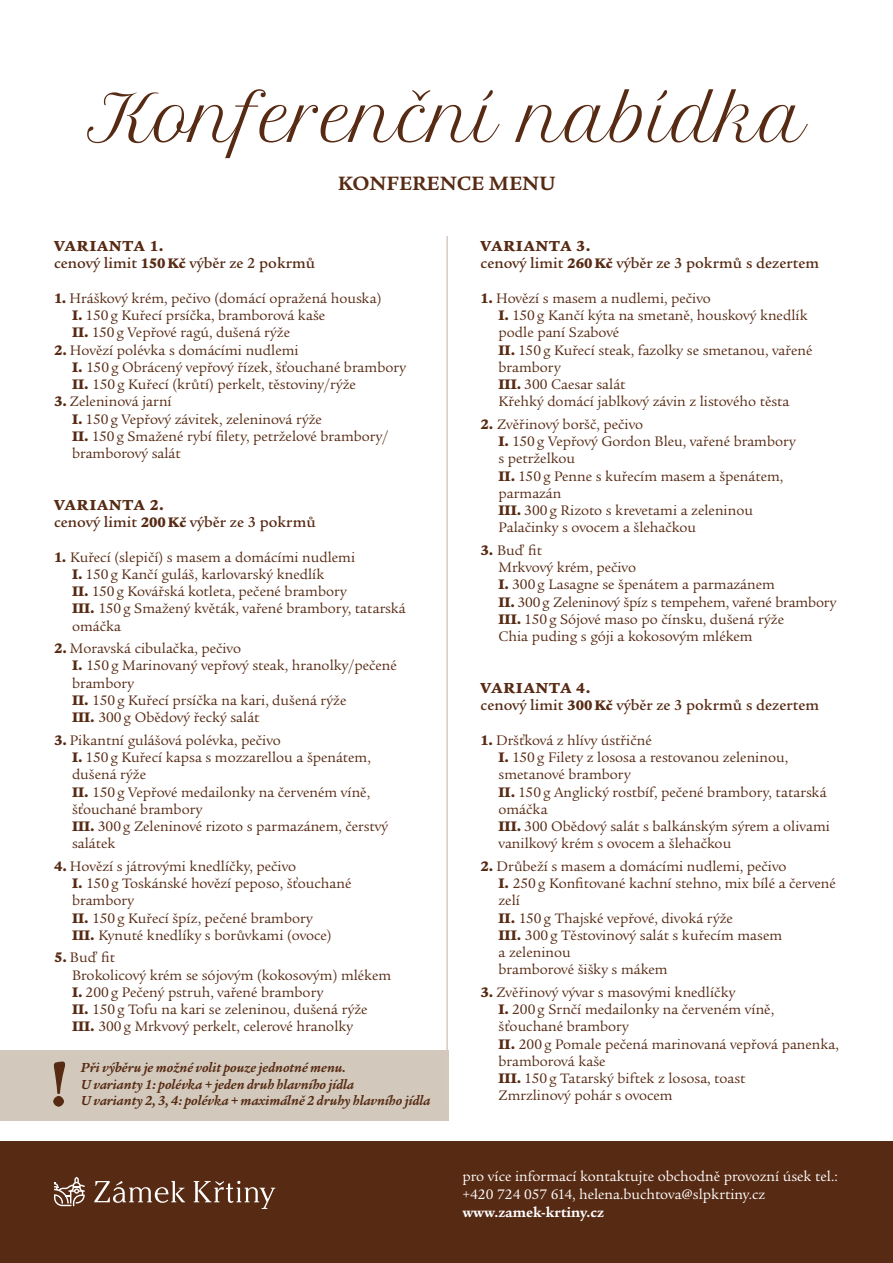
<style>
.page{position:relative;width:893px;height:1263px;background:#fff}
.page>*{position:absolute;margin:0;border:0;box-sizing:border-box;transform-origin:0 0}
.t1{font:700 67.5px "Legacy Serif Itc TOT";color:#572a13}
.t2{font:63px "Petit Formal Script";color:#572a13}
.t3{font:700 21px "Legacy Serif Itc TOT";color:#572a13}
.t4{font:500 15.75px "Legacy Serif Itc TOT";color:#572a13}
.t5{font:15.75px "Legacy Serif Itc TOT Ultr";letter-spacing:-.035em;color:#572a13}
.t6{font:15px/17.2px "Legacy Serif Itc TOT";color:#572a13}
.t7{font:15px/18px "Legacy Serif Itc TOT";color:#fff}
.t8{font:700 15px "Legacy Serif Itc TOT";color:#fff}
.t9{font:15px "Legacy Serif Itc TOT Ultr";color:#572a13}
.t10{font:italic 700 14.25px/16.5px "Legacy Serif Itc TOT";color:#572a13}
.s1{font-family:"Legacy Serif Itc TOT Ultr";font-weight:400;font-size:15px}
.s2{font-family:"Legacy Serif Itc TOT Ultr"}
</style>
<div class="page">
<div style="left:0;top:1050px;width:448px;height:70px;background:#d2c9bc"></div>
<div style="left:0;top:1142px;width:893px;height:121px;background:#572a13"></div>
<svg style="left:94px;top:1181px;width:91px;height:22px"></svg>
<svg style="left:194px;top:1181px;width:81px;height:28px"></svg>
<svg style="left:54px;top:1177px;width:31px;height:29px"></svg>
<hr style="left:446px;top:236px;width:2px;height:868px;background:#d7c8bf">
<h2 class="t2" style="left:87px;top:79px;width:721px">Konferenční nabídka</h2>
<h3 class="t3" style="left:338px;top:171px;width:219px">KONFERENCE MENU</h3>
<p class="t5" style="left:54px;top:237px;width:23px">VARIANTA</p>
<p class="t5" style="left:150px;top:237px;width:15px">1.</p>
<p class="t4" style="left:54px;top:254px;width:263px">cenový limit <span class="s1">150Kč</span> výběr ze 2 pokrmů</p>
<p class="t6" style="left:72px;top:290px;width:311px;text-indent:-18px"><span class="s2">1.</span> Hráškový krém, pečivo (domácí opražená houska)<br><span class="s2">I.</span> 150g Kuřecí prsíčka, bramborová kaše<br><span class="s2">II.</span> 150g Vepřové ragú, dušená rýže</p>
<p class="t6" style="left:72px;top:342px;width:336px;text-indent:-18px"><span class="s2">2.</span> Hovězí polévka s domácími nudlemi<br><span class="s2">I.</span> 150g Obrácený vepřový řízek, šťouchané brambory<br><span class="s2">II.</span> 150g Kuřecí (krůtí) perkelt, těstoviny/rýže</p>
<p class="t6" style="left:72px;top:394px;width:318px;text-indent:-18px"><span class="s2">3.</span> Zeleninová jarní<br><span class="s2">I.</span> 150g Vepřový závitek, zeleninová rýže<br><span class="s2">II.</span> 150g Smažené rybí filety, petrželové brambory/ bramborový salát</p>
<p class="t5" style="left:54px;top:495px;width:23px">VARIANTA</p>
<p class="t5" style="left:150px;top:495px;width:16px">2.</p>
<p class="t4" style="left:54px;top:513px;width:263px">cenový limit <span class="s1">200Kč</span> výběr ze 3 pokrmů</p>
<p class="t6" style="left:72px;top:549px;width:335px;text-indent:-18px"><span class="s2">1.</span> Kuřecí (slepičí) s masem a domácími nudlemi<br><span class="s2">I.</span> 150g Kančí guláš, karlovarský knedlík<br><span class="s2">II.</span> 150g Kovářská kotleta, pečené brambory<br><span class="s2">III.</span> 150g Smažený květák, vařené brambory, tatarská omáčka</p>
<p class="t6" style="left:72px;top:640px;width:326px;text-indent:-18px"><span class="s2">2.</span> Moravská cibulačka, pečivo<br><span class="s2">I.</span> 150g Marinovaný vepřový steak, hranolky/pečené brambory<br><span class="s2">II.</span> 150g Kuřecí prsíčka na kari, dušená rýže<br><span class="s2">III.</span> 300g Obědový řecký salát</p>
<p class="t6" style="left:72px;top:732px;width:317px;text-indent:-18px"><span class="s2">3.</span> Pikantní gulášová polévka, pečivo<br><span class="s2">I.</span> 150g Kuřecí kapsa s mozzarellou a špenátem, dušená rýže<br><span class="s2">II.</span> 150g Vepřové medailonky na červeném víně, šťouchané brambory<br><span class="s2">III.</span> 300g Zeleninové rizoto s parmazánem, čerstvý salátek</p>
<p class="t6" style="left:72px;top:858px;width:281px;text-indent:-18px"><span class="s2">4.</span> Hovězí s játrovými knedlíčky, pečivo<br><span class="s2">I.</span> 150g Toskánské hovězí peposo, šťouchané brambory<br><span class="s2">II.</span> 150g Kuřecí špíz, pečené brambory</p>
<p class="t9" style="left:54px;top:926px;width:11px">III</p>
<p class="t6" style="left:90px;top:927px;width:243px"><span class="s2">.</span> Kynuté knedlíky s borůvkami (ovoce)</p>
<p class="t6" style="left:72px;top:949px;width:321px;text-indent:-18px"><span class="s2">5.</span> Buď fit<br>Brokolicový krém se sójovým (kokosovým) mlékem <span class="s2">I.</span> 200g Pečený pstruh, vařené brambory<br><span class="s2">II.</span> 150g Tofu na kari se zeleninou, dušená rýže <span class="s2">III.</span> 300g Mrkvový perkelt, celerové hranolky</p>
<h1 class="t1" style="left:46px;top:1045px;width:26px">!</h1>
<p class="t10" style="left:81px;top:1060px;width:275px">Při výběru je možné volit pouze jednotné menu.<br>U varianty 1: polévka + jeden druh hlavního jídla</p>
<p class="t10" style="left:81px;top:1093px;width:351px">U varianty 2, 3, 4: polévka + maximálně 2 druhy hlavního jídla</p>
<p class="t5" style="left:481px;top:237px;width:23px">VARIANTA</p>
<p class="t5" style="left:576px;top:237px;width:16px">3.</p>
<p class="t4" style="left:480px;top:254px;width:340px">cenový limit <span class="s1">260Kč</span> výběr ze 3 pokrmů s dezertem</p>
<p class="t6" style="left:498px;top:290px;width:315px;text-indent:-18px"><span class="s2">1.</span> Hovězí s masem a nudlemi, pečivo<br><span class="s2">I.</span> 150g Kančí kýta na smetaně, houskový knedlík podle paní Szabové<br><span class="s2">II.</span> 150g Kuřecí steak, fazolky se smetanou, vařené brambory<br><span class="s2">III.</span> 300 Caesar salát<br>Křehký domácí jablkový závin z listového těsta</p>
<p class="t6" style="left:498px;top:416px;width:299px;text-indent:-18px"><span class="s2">2.</span> Zvěřinový boršč, pečivo<br><span class="s2">I.</span> 150g Vepřový Gordon Bleu, vařené brambory s petrželkou<br><span class="s2">II.</span> 150g Penne s kuřecím masem a špenátem, parmazán<br><span class="s2">III.</span> 300g Rizoto s krevetami a zeleninou<br>Palačinky s ovocem a šlehačkou</p>
<p class="t6" style="left:498px;top:542px;width:339px;text-indent:-18px"><span class="s2">3.</span> Buď fit<br>Mrkvový krém, pečivo<br><span class="s2">I.</span> 300g Lasagne se špenátem a parmazánem<br><span class="s2">II.</span> 300g Zeleninový špíz s tempehem, vařené brambory <span class="s2">III.</span> 150g Sójové maso po čínsku, dušená rýže<br>Chia puding s góji a kokosovým mlékem</p>
<p class="t5" style="left:481px;top:678px;width:23px">VARIANTA</p>
<p class="t5" style="left:576px;top:678px;width:16px">4.</p>
<p class="t4" style="left:480px;top:696px;width:340px">cenový limit <span class="s1">300Kč</span> výběr ze 3 pokrmů s dezertem</p>
<p class="t6" style="left:498px;top:732px;width:333px;text-indent:-18px"><span class="s2">1.</span> Dršťková z hlívy ústřičné<br><span class="s2">I.</span> 150g Filety z lososa a restovanou zeleninou, smetanové brambory<br><span class="s2">II.</span> 150g Anglický rostbíf, pečené brambory, tatarská omáčka<br><span class="s2">III.</span> 300 Obědový salát s balkánským sýrem a olivami vanilkový krém s ovocem a šlehačkou</p>
<p class="t6" style="left:480px;top:858px;width:308px"><span class="s2">2.</span> Drůbeží s masem a domácími nudlemi, pečivo</p>
<p class="t6" style="left:480px;top:875px;width:357px"><span class="s2">I.</span> 250g Konfitované kachní stehno, mix bílé a červené</p>
<p class="t6" style="left:498px;top:892px;width:23px">zelí</p>
<p class="t6" style="left:498px;top:910px;width:236px"><span class="s2">II.</span> 150g Thajské vepřové, divoká rýže</p>
<p class="t6" style="left:498px;top:927px;width:285px"><span class="s2">III.</span> 300g Těstovinový salát s kuřecím masem</p>
<p class="t6" style="left:498px;top:944px;width:74px">a zeleninou</p>
<p class="t6" style="left:498px;top:961px;width:171px">bramborové šišky s mákem</p>
<p class="t6" style="left:498px;top:984px;width:277px;text-indent:-18px"><span class="s2">3.</span> Zvěřinový vývar s masovými knedlíčky<br><span class="s2">I.</span> 200g Srnčí medailonky na červeném víně, šťouchané brambory</p>
<p class="t9" style="left:480px;top:1035px;width:9px">II</p>
<p class="t6" style="left:498px;top:1036px;width:342px;text-indent:12px"><span class="s2">.</span> 200g Pomale pečená marinovaná vepřová panenka, bramborová kaše</p>
<p class="t9" style="left:480px;top:1069px;width:11px">III</p>
<p class="t6" style="left:498px;top:1070px;width:248px;text-indent:18px"><span class="s2">.</span> 150g Tatarský biftek z lososa, toast<br>Zmrzlinový pohár s ovocem</p>
<p class="t7" style="left:462px;top:1167px;width:377px">pro více informací kontaktujte obchodně provozní úsek tel.: +420 724 057 614, helena.buchtova@slpkrtiny.cz</p>
<p class="t8" style="left:462px;top:1203px;width:143px">www.zamek-krtiny.cz</p>
</div>
